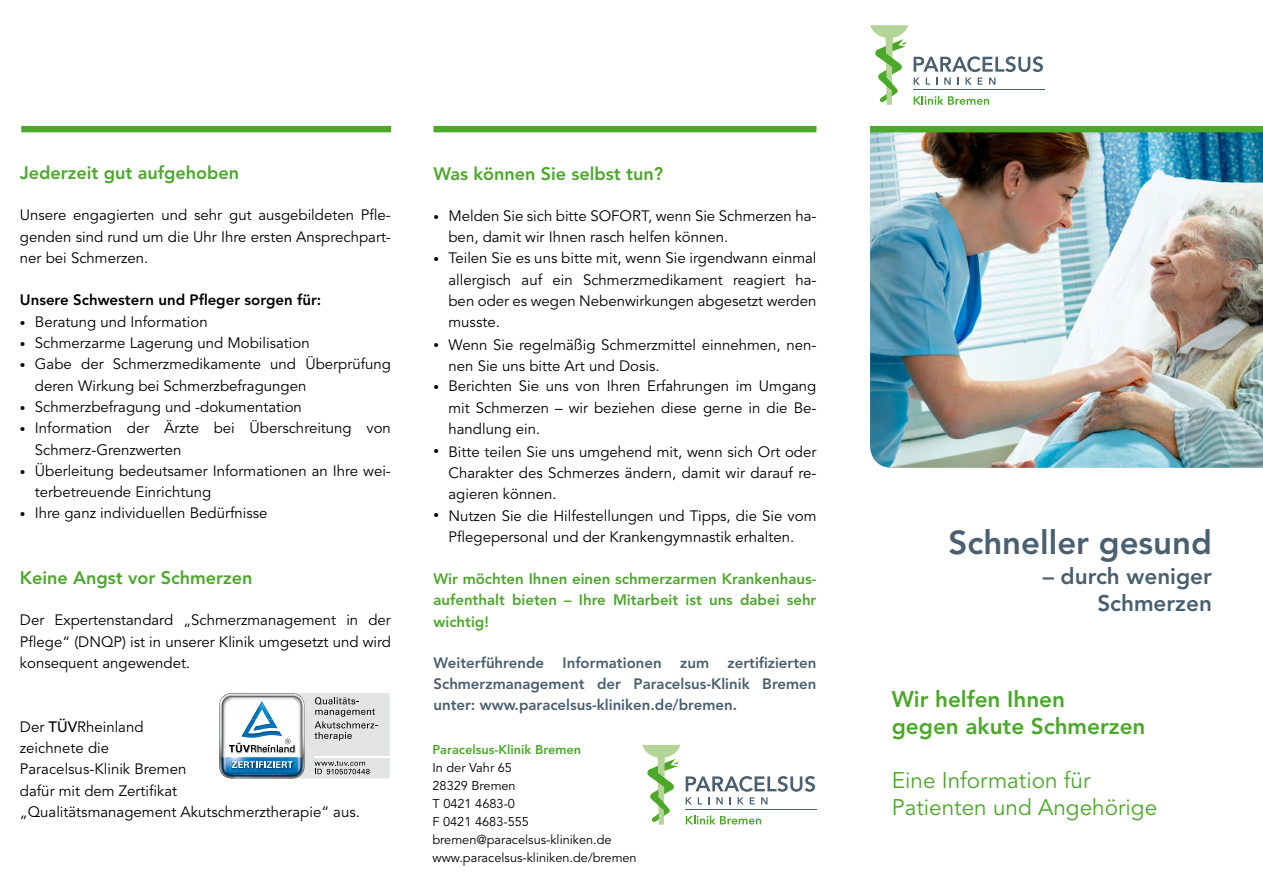
<style>
.page{position:relative;width:1263px;height:893px;background:#fff}
.page>*{position:absolute;margin:0;border:0;box-sizing:border-box;transform-origin:0 0}
.t1{font:800 33px "Avenir";color:#4a5f70}
.t2{font:22.5px/27px "Avenir";color:#4ba829}
.t3{font:800 22.5px/27px "Avenir";color:#4ba829}
.t4{font:800 22.5px/27px "Avenir";color:#4a5f70;text-align:right}
.t5{font:800 18px "Avenir";color:#4ba829}
.t6{font:15px/21.3px "Avenir";color:#000}
.t7{font:800 15px/21.3px "Avenir";color:#4a5f70;text-align:justify}
.t8{font:800 15px/21.3px "Avenir";color:#4ba829;text-align:justify}
.t9{font:800 15px "Avenir";color:#000}
.t10{font:12.75px/18px "Avenir";color:#000}
.t11{font:800 12.75px "Avenir";color:#4ba829}
.s1{font-size:11.25px}
.s2{font-weight:500}
</style>
<div class="page">
<img style="left:870px;top:132px;width:393px;height:336px">
<div style="left:870px;top:126px;width:393px;height:6px;background:#4ba829"></div>
<div style="left:433px;top:126px;width:383px;height:6px;background:#4ba829"></div>
<div style="left:21px;top:126px;width:370px;height:6px;background:#4ba829"></div>
<hr style="left:913px;top:90px;width:132px;height:1px;background:#4a5f70">
<svg style="left:914px;top:96px;width:75px;height:9px"></svg>
<svg style="left:870px;top:25px;width:38px;height:80px"></svg>
<svg style="left:914px;top:56px;width:129px;height:16px"></svg>
<svg style="left:914px;top:78px;width:6px;height:7px"></svg>
<svg style="left:926px;top:78px;width:4px;height:7px"></svg>
<svg style="left:944px;top:78px;width:7px;height:7px"></svg>
<svg style="left:957px;top:78px;width:2px;height:7px"></svg>
<svg style="left:965px;top:78px;width:7px;height:7px"></svg>
<svg style="left:978px;top:78px;width:4px;height:7px"></svg>
<svg style="left:989px;top:78px;width:6px;height:7px"></svg>
<hr style="left:685px;top:809px;width:132px;height:1px;background:#4a5f70">
<svg style="left:686px;top:815px;width:75px;height:9px"></svg>
<svg style="left:642px;top:745px;width:38px;height:79px"></svg>
<svg style="left:686px;top:776px;width:129px;height:28px"></svg>
<svg style="left:219px;top:693px;width:171px;height:85px"></svg>
<p class="t5" style="left:20px;top:162px;width:221px">Jederzeit gut aufgehoben</p>
<p class="t6" style="left:20px;top:205px;width:373px;text-align:justify">Unsere engagierten und sehr gut ausgebildeten Pfle&shy;genden sind rund um die Uhr Ihre ersten Ansprechpart&shy;ner bei Schmerzen.</p>
<p class="t9" style="left:20px;top:291px;width:303px">Unsere Schwestern und Pfleger sorgen für:</p>
<p class="t6" style="left:20px;top:311px;width:189px"><span class="s1">•</span> Beratung und Information</p>
<p class="t6" style="left:20px;top:333px;width:291px"><span class="s1">•</span> Schmerzarme Lagerung und Mobilisation</p>
<p class="t6" style="left:35px;top:354px;width:357px;text-indent:-15px"><span class="s1">•</span> Gabe der Schmerzmedikamente und Überprüfung deren Wirkung bei Schmerzbefragungen</p>
<p class="t6" style="left:20px;top:397px;width:283px"><span class="s1">•</span> Schmerzbefragung und -dokumentation</p>
<p class="t6" style="left:35px;top:418px;width:358px;text-indent:-15px"><span class="s1">•</span> Information der Ärzte bei Überschreitung von<br>Schmerz-Grenzwerten</p>
<p class="t6" style="left:35px;top:460px;width:357px;text-indent:-15px"><span class="s1">•</span> Überleitung bedeutsamer Informationen an Ihre wei&shy;terbetreuende Einrichtung</p>
<p class="t6" style="left:20px;top:503px;width:249px"><span class="s1">•</span> Ihre ganz individuellen Bedürfnisse</p>
<p class="t5" style="left:20px;top:567px;width:234px">Keine Angst vor Schmerzen</p>
<p class="t6" style="left:20px;top:610px;width:373px;text-align:justify">Der Expertenstandard „Schmerzmanagement in der Pflege“ (DNQP) ist in unserer Klinik umgesetzt und wird konsequent angewendet.</p>
<p class="t6" style="left:20px;top:716px;width:342px">Der <span class="s2">TÜV</span>Rheinland<br>zeichnete die<br>Paracelsus-Klinik Bremen<br>dafür mit dem Zertifikat<br>„Qualitätsmanagement Akutschmerztherapie“ aus.</p>
<p class="t5" style="left:433px;top:163px;width:231px">Was können Sie selbst tun?</p>
<p class="t6" style="left:448px;top:205px;width:369px;text-indent:-15px"><span class="s1">•</span> Melden Sie sich bitte SOFORT, wenn Sie Schmerzen ha&shy;ben, damit wir Ihnen rasch helfen können.</p>
<p class="t6" style="left:448px;top:248px;width:369px;text-align:justify;text-indent:-15px"><span class="s1">•</span> Teilen Sie es uns bitte mit, wenn Sie irgendwann einmal allergisch auf ein Schmerzmedikament reagiert ha&shy;ben oder es wegen Nebenwirkungen abgesetzt werden musste.</p>
<p class="t6" style="left:448px;top:335px;width:369px;text-indent:-15px"><span class="s1">•</span> Wenn Sie regelmäßig Schmerzmittel einnehmen, nen&shy;nen Sie uns bitte Art und Dosis.</p>
<p class="t6" style="left:448px;top:376px;width:369px;text-align:justify;text-indent:-15px"><span class="s1">•</span> Berichten Sie uns von Ihren Erfahrungen im Umgang mit Schmerzen – wir beziehen diese gerne in die Be&shy;handlung ein.</p>
<p class="t6" style="left:448px;top:441px;width:369px;text-align:justify;text-indent:-15px"><span class="s1">•</span> Bitte teilen Sie uns umgehend mit, wenn sich Ort oder Charakter des Schmerzes ändern, damit wir darauf re&shy;agieren können.</p>
<p class="t6" style="left:433px;top:505px;width:384px;text-align:center"><span class="s1">•</span> Nutzen Sie die Hilfestellungen und Tipps, die Sie vom<br>Pflegepersonal und der Krankengymnastik erhalten.</p>
<p class="t8" style="left:433px;top:568px;width:384px">Wir möchten Ihnen einen schmerzarmen Krankenhaus&shy;aufenthalt bieten – Ihre Mitarbeit ist uns dabei sehr wichtig!</p>
<p class="t7" style="left:433px;top:652px;width:384px">Weiterführende Informationen zum zertifizierten Schmerzmanagement der Paracelsus-Klinik Bremen unter: www.paracelsus-kliniken.de/bremen.</p>
<p class="t11" style="left:432px;top:742px;width:150px">Paracelsus-Klinik Bremen</p>
<p class="t10" style="left:432px;top:759px;width:206px">In der Vahr 65<br>28329 Bremen<br>T 0421 4683-0<br>F 0421 4683-555 bremen@paracelsus-kliniken.de www.paracelsus-kliniken.de/bremen</p>
<h1 class="t1" style="left:948px;top:523px;width:265px">Schneller gesund</h1>
<h2 class="t4" style="left:1043px;top:563px;width:171px">– durch weniger<br>Schmerzen</h2>
<h2 class="t3" style="left:892px;top:685px;width:255px">Wir helfen Ihnen<br>gegen akute Schmerzen</h2>
<h2 class="t2" style="left:892px;top:767px;width:267px">Eine Information für<br>Patienten und Angehörige</h2>
</div>
